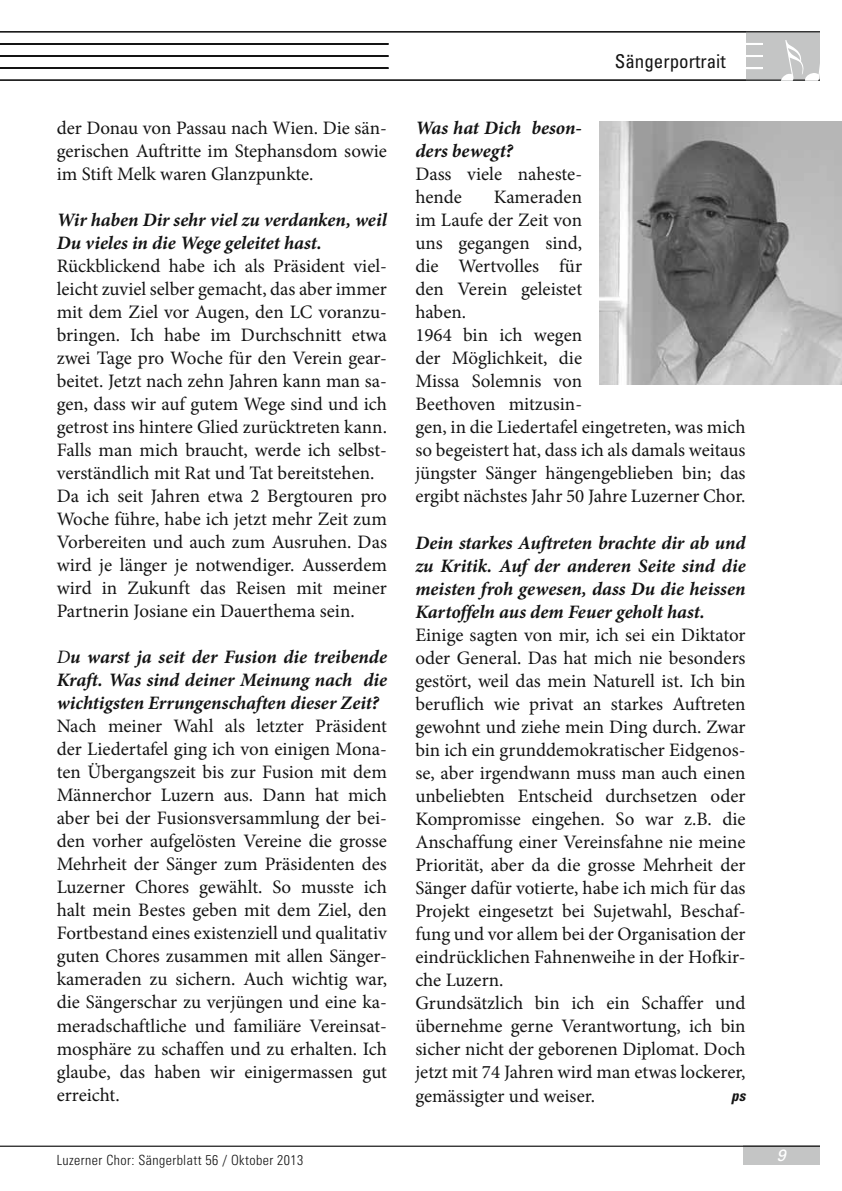
<style>
.page{position:relative;width:842px;height:1191px;background:#fff}
.page>*{position:absolute;margin:0;border:0;box-sizing:border-box;transform-origin:0 0}
.t1{font:19px/23px "Minion Pro";color:#141414}
.t2{font:italic 700 19px/23px "Minion Pro";color:#141414}
.t3{font:condensed 19px "Univers";color:#141414}
.t4{font:italic 16.4px "Univers";color:#fff}
.t5{font:italic 700 condensed 15px "Univers";color:#141414}
.t6{font:300 condensed 14px "Univers";letter-spacing:.03em;color:#141414}
.s1{font-weight:400}
</style>
<div class="page">
<div style="left:746px;top:31px;width:73px;height:50px;background:#c4c5c5"></div>
<hr style="left:0;top:80px;width:819px;height:1px;background:#141414">
<svg style="left:781px;top:40px;width:38px;height:41px"></svg>
<svg style="left:746px;top:43px;width:17px;height:2px"></svg>
<svg style="left:746px;top:55px;width:17px;height:2px"></svg>
<svg style="left:746px;top:67px;width:17px;height:2px"></svg>
<hr style="left:0;top:43px;width:388px;height:2px;background:#141414">
<hr style="left:0;top:31px;width:819px;height:1px;background:#141414">
<hr style="left:0;top:55px;width:388px;height:2px;background:#141414">
<hr style="left:0;top:67px;width:388px;height:2px;background:#141414">
<img style="left:599px;top:121px;width:243px;height:263px">
<div style="left:743px;top:1145px;width:76px;height:20px;background:#c4c5c5"></div>
<hr style="left:0;top:1145px;width:819px;height:1px;background:#141414">
<p class="t1" style="left:57px;top:116px;width:332px;text-align:justify">der Donau von Passau nach Wien. Die sän&shy;gerischen Auftritte im Stephansdom sowie im Stift Melk waren Glanzpunkte.</p>
<p class="t2" style="left:57px;top:208px;width:332px">Wir haben Dir sehr viel zu verdanken, weil<br>Du vieles in die Wege geleitet hast.</p>
<p class="t1" style="left:57px;top:254px;width:332px">Rückblickend habe ich als Präsident viel&shy;leicht zuviel selber gemacht, das aber immer mit dem Ziel vor Augen, den LC voranzu&shy;bringen. Ich habe im Durchschnitt etwa zwei Tage pro Woche für den Verein gear&shy;beitet. Jetzt nach zehn Jahren kann man sa&shy;gen, dass wir auf gutem Wege sind und ich getrost ins hintere Glied zurücktreten kann.<br>Falls man mich braucht, werde ich selbst&shy;verständlich mit Rat und Tat bereitstehen.<br>Da ich seit Jahren etwa 2 Bergtouren pro Woche führe, habe ich jetzt mehr Zeit zum Vorbereiten und auch zum Ausruhen. Das wird je länger je notwendiger. Ausserdem wird in Zukunft das Reisen mit meiner Partnerin Josiane ein Dauerthema sein.</p>
<p class="t2" style="left:57px;top:645px;width:332px;text-align:justify"><span class="s1">D</span>u warst ja seit der Fusion die treibende Kraft. Was sind deiner Meinung nach die wichtigsten Errungenschaften dieser Zeit?</p>
<p class="t1" style="left:57px;top:715px;width:332px;text-align:justify">Nach meiner Wahl als letzter Präsident der Liedertafel ging ich von einigen Mona&shy;ten Übergangszeit bis zur Fusion mit dem Männerchor Luzern aus. Dann hat mich aber bei der Fusionsversammlung der bei&shy;den vorher aufgelösten Vereine die grosse Mehrheit der Sänger zum Präsidenten des Luzerner Chores gewählt. So musste ich halt mein Bestes geben mit dem Ziel, den Fortbestand eines existenziell und qualitativ guten Chores zusammen mit allen Sänger&shy;kameraden zu sichern. Auch wichtig war, die Sängerschar zu verjüngen und eine ka&shy;meradschaftliche und familiäre Vereinsat&shy;mosphäre zu schaffen und zu erhalten. Ich glaube, das haben wir einigermassen gut erreicht.</p>
<p class="t3" style="left:615px;top:50px;width:112px">Sängerportrait</p>
<p class="t2" style="left:415px;top:116px;width:168px">Was hat Dich beson&shy;ders bewegt?</p>
<p class="t1" style="left:415px;top:163px;width:168px">Dass viele naheste&shy;hende</p>
<p class="t1" style="left:415px;top:186px;width:332px;text-indent:79px">Kameraden<br>im Laufe der Zeit von<br>uns gegangen sind,<br>die Wertvolles für<br>den Verein geleistet<br>haben.<br>1964 bin ich wegen<br>der Möglichkeit, die<br>Missa Solemnis von<br>Beethoven mitzusin-<br>gen, in die Liedertafel eingetreten, was mich so begeistert hat, dass ich als damals weitaus jüngster Sänger hängengeblieben bin; das ergibt nächstes Jahr 50 Jahre Luzerner Chor.</p>
<p class="t2" style="left:415px;top:530px;width:332px;text-align:justify">Dein starkes Auftreten brachte dir ab und zu Kritik. Auf der anderen Seite sind die meisten froh gewesen, dass Du die heissen Kartoffeln aus dem Feuer geholt hast.</p>
<p class="t1" style="left:415px;top:623px;width:332px">Einige sagten von mir, ich sei ein Diktator oder General. Das hat mich nie besonders gestört, weil das mein Naturell ist. Ich bin beruflich wie privat an starkes Auftreten gewohnt und ziehe mein Ding durch. Zwar bin ich ein grunddemokratischer Eidgenos&shy;se, aber irgendwann muss man auch einen unbeliebten Entscheid durchsetzen oder Kompromisse eingehen. So war z.B. die Anschaffung einer Vereinsfahne nie meine Priorität, aber da die grosse Mehrheit der Sänger dafür votierte, habe ich mich für das Projekt eingesetzt bei Sujetwahl, Beschaf&shy;fung und vor allem bei der Organisation der eindrücklichen Fahnenweihe in der Hofkir&shy;che Luzern.<br>Grundsätzlich bin ich ein Schaffer und übernehme gerne Verantwortung, ich bin sicher nicht der geborenen Diplomat. Doch jetzt mit 74 Jahren wird man etwas lockerer, gemässigter und weiser.</p>
<p class="t5" style="left:731px;top:1086px;width:16px">ps</p>
<p class="t6" style="left:57px;top:1151px;width:248px">Luzerner Chor: Sängerblatt 56 / Oktober 2013</p>
<p class="t4" style="left:777px;top:1145px;width:11px">9</p>
</div>
